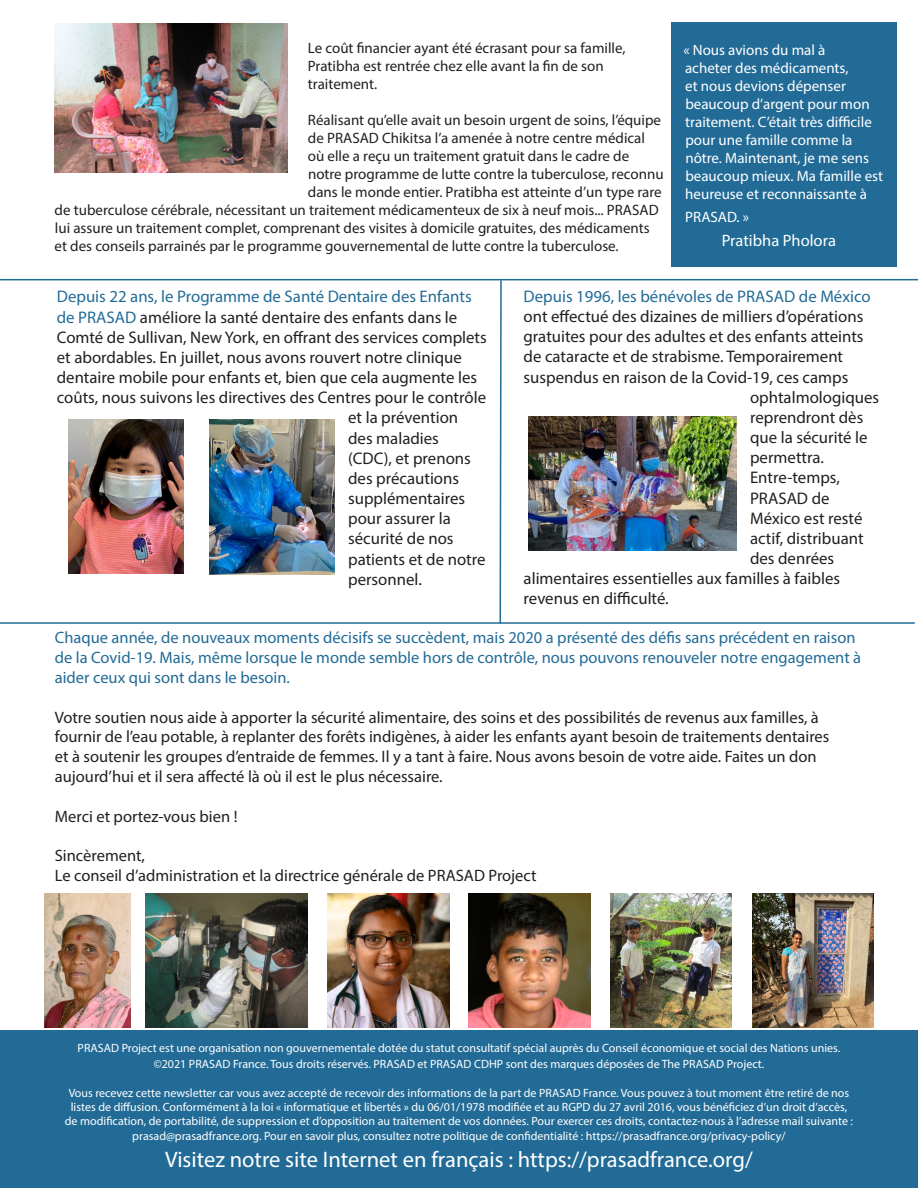
<style>
.page{position:relative;width:918px;height:1188px;background:#fff}
.page>*{position:absolute;margin:0;border:0;box-sizing:border-box;transform-origin:0 0}
.t1{font:22.5px "Myriad Pro";color:#fff}
.t2{font:16.8px "Myriad Pro";color:#231f20}
.t3{font:16.8px "Myriad Pro";color:#226b96}
.t4{font:16.5px/19.8px "Myriad Pro";color:#231f20}
.t5{font:16.5px/19.8px "Myriad Pro";color:#226b96}
.t6{font:16.5px "Myriad Pro";color:#fff}
.t7{font:15px/18px "Myriad Pro";color:#231f20}
.t8{font:15px/18px "Myriad Pro";color:#fff}
.t9{font:12px/14.4px "Myriad Pro";color:#fff;text-align:center}
.s1{color:#226b96}
</style>
<div class="page">
<div style="left:0;top:1030px;width:918px;height:158px;background:#226b96"></div>
<img style="left:45px;top:893px;width:86px;height:134px">
<img style="left:146px;top:893px;width:162px;height:134px">
<img style="left:328px;top:893px;width:121px;height:134px">
<img style="left:469px;top:893px;width:121px;height:134px">
<img style="left:610px;top:893px;width:122px;height:134px">
<img style="left:752px;top:893px;width:121px;height:134px">
<img style="left:55px;top:24px;width:232px;height:148px">
<div style="left:671px;top:22px;width:226px;height:245px;background:#226b96"></div>
<img style="left:209px;top:419px;width:126px;height:156px">
<img style="left:69px;top:419px;width:115px;height:154px">
<img style="left:528px;top:416px;width:209px;height:134px">
<hr style="left:0;top:622px;width:915px;height:2px;background:#226b96">
<hr style="left:0;top:279px;width:918px;height:1px;background:#226b96">
<svg style="left:499px;top:280px;width:4px;height:344px"></svg>
<p class="t7" style="left:308px;top:39px;width:319px">Le coût financier ayant été écrasant pour sa famille,<br>Pratibha est rentrée chez elle avant la fin de son traitement.</p>
<p class="t7" style="left:308px;top:111px;width:355px">Réalisant qu’elle avait un besoin urgent de soins, l’équipe</p>
<p class="t7" style="left:308px;top:129px;width:339px">de PRASAD Chikitsa l’a amenée à notre centre médical</p>
<p class="t7" style="left:308px;top:147px;width:323px">où elle a reçu un traitement gratuit dans le cadre de</p>
<p class="t7" style="left:308px;top:165px;width:357px">notre programme de lutte contre la tuberculose, reconnu</p>
<p class="t7" style="left:308px;top:183px;width:355px">dans le monde entier. Pratibha est atteinte d’un type rare</p>
<p class="t7" style="left:55px;top:201px;width:606px">de tuberculose cérébrale, nécessitant un traitement médicamenteux de six à neuf mois... PRASAD</p>
<p class="t7" style="left:55px;top:219px;width:596px">lui assure un traitement complet, comprenant des visites à domicile gratuites, des médicaments</p>
<p class="t7" style="left:55px;top:237px;width:566px">et des conseils parrainés par le programme gouvernemental de lutte contre la tuberculose.</p>
<p class="t8" style="left:683px;top:40px;width:201px">« Nous avions du mal à<br>acheter des médicaments,<br>et nous devions dépenser beaucoup d’argent pour mon traitement. C’était très difficile pour une famille comme la nôtre. Maintenant, je me sens beaucoup mieux. Ma famille est heureuse et reconnaissante à</p>
<p class="t8" style="left:685px;top:208px;width:65px">PRASAD. »</p>
<p class="t6" style="left:722px;top:230px;width:116px">Pratibha Pholora</p>
<p class="t3" style="left:57px;top:286px;width:416px">Depuis 22 ans, le Programme de Santé Dentaire des Enfants</p>
<p class="t2" style="left:57px;top:307px;width:402px"><span class="s1">de PRASAD</span> améliore la santé dentaire des enfants dans le</p>
<p class="t2" style="left:57px;top:327px;width:432px">Comté de Sullivan, New York, en offrant des services complets</p>
<p class="t2" style="left:57px;top:347px;width:407px">et abordables. En juillet, nous avons rouvert notre clinique</p>
<p class="t2" style="left:57px;top:367px;width:422px">dentaire mobile pour enfants et, bien que cela augmente les</p>
<p class="t2" style="left:57px;top:387px;width:431px">coûts, nous suivons les directives des Centres pour le contrôle</p>
<p class="t2" style="left:348px;top:407px;width:112px">et la prévention</p>
<p class="t2" style="left:348px;top:428px;width:92px">des maladies</p>
<p class="t2" style="left:348px;top:448px;width:124px">(CDC), et prenons</p>
<p class="t2" style="left:348px;top:468px;width:112px">des précautions</p>
<p class="t2" style="left:348px;top:488px;width:119px">supplémentaires</p>
<p class="t2" style="left:348px;top:508px;width:104px">pour assurer la</p>
<p class="t2" style="left:348px;top:528px;width:107px">sécurité de nos</p>
<p class="t2" style="left:348px;top:549px;width:139px">patients et de notre</p>
<p class="t2" style="left:348px;top:569px;width:75px">personnel.</p>
<p class="t3" style="left:524px;top:286px;width:349px">Depuis 1996, les bénévoles de PRASAD de México</p>
<p class="t2" style="left:524px;top:306px;width:341px">ont effectué des dizaines de milliers d’opérations</p>
<p class="t2" style="left:524px;top:326px;width:341px">gratuites pour des adultes et des enfants atteints</p>
<p class="t2" style="left:524px;top:346px;width:321px">de cataracte et de strabisme. Temporairement</p>
<p class="t2" style="left:524px;top:367px;width:326px">suspendus en raison de la Covid-19, ces camps</p>
<p class="t2" style="left:750px;top:387px;width:131px">ophtalmologiques</p>
<p class="t2" style="left:750px;top:407px;width:115px">reprendront dès</p>
<p class="t2" style="left:750px;top:427px;width:119px">que la sécurité le</p>
<p class="t2" style="left:750px;top:447px;width:76px">permettra.</p>
<p class="t2" style="left:750px;top:467px;width:91px">Entre-temps,</p>
<p class="t2" style="left:750px;top:488px;width:81px">PRASAD de</p>
<p class="t2" style="left:750px;top:508px;width:114px">México est resté</p>
<p class="t2" style="left:750px;top:528px;width:115px">actif, distribuant</p>
<p class="t2" style="left:750px;top:548px;width:86px">des denrées</p>
<p class="t2" style="left:524px;top:568px;width:318px">alimentaires essentielles aux familles à faibles</p>
<p class="t2" style="left:524px;top:588px;width:147px">revenus en difficulté.</p>
<p class="t5" style="left:55px;top:628px;width:808px">Chaque année, de nouveaux moments décisifs se succèdent, mais 2020 a présenté des défis sans précédent en raison de la Covid-19. Mais, même lorsque le monde semble hors de contrôle, nous pouvons renouveler notre engagement à aider ceux qui sont dans le besoin.</p>
<p class="t4" style="left:55px;top:707px;width:776px">Votre soutien nous aide à apporter la sécurité alimentaire, des soins et des possibilités de revenus aux familles, à fournir de l’eau potable, à replanter des forêts indigènes, à aider les enfants ayant besoin de traitements dentaires et à soutenir les groupes d’entraide de femmes. Il y a tant à faire. Nous avons besoin de votre aide. Faites un don aujourd’hui et il sera affecté là où il est le plus nécessaire.</p>
<p class="t4" style="left:55px;top:806px;width:184px">Merci et portez-vous bien !</p>
<p class="t4" style="left:55px;top:846px;width:92px">Sincèrement,</p>
<p class="t4" style="left:55px;top:865px;width:483px">Le conseil d’administration et la directrice générale de PRASAD Project</p>
<p class="t9" style="left:78px;top:1040px;width:764px">PRASAD Project est une organisation non gouvernementale dotée du statut consultatif spécial auprès du Conseil économique et social des Nations unies.</p>
<p class="t9" style="left:154px;top:1056px;width:612px">©2021 PRASAD France. Tous droits réservés. PRASAD et PRASAD CDHP sont des marques déposées de The PRASAD Project.</p>
<p class="t9" style="left:65px;top:1085px;width:790px">Vous recevez cette newsletter car vous avez accepté de recevoir des informations de la part de PRASAD France. Vous pouvez à tout moment être retiré de nos listes de diffusion. Conformément à la loi « informatique et libertés » du 06/01/1978 modifiée et au RGPD du 27 avril 2016, vous bénéficiez d’un droit d’accès, de modification, de portabilité, de suppression et d’opposition au traitement de vos données. Pour exercer ces droits, contactez-nous à l’adresse mail suivante : prasad@prasadfrance.org. Pour en savoir plus, consultez notre politique de confidentialité : https://prasadfrance.org/privacy-policy/</p>
<p class="t1" style="left:165px;top:1145px;width:589px">Visitez notre site Internet en français : https://prasadfrance.org/</p>
</div>
